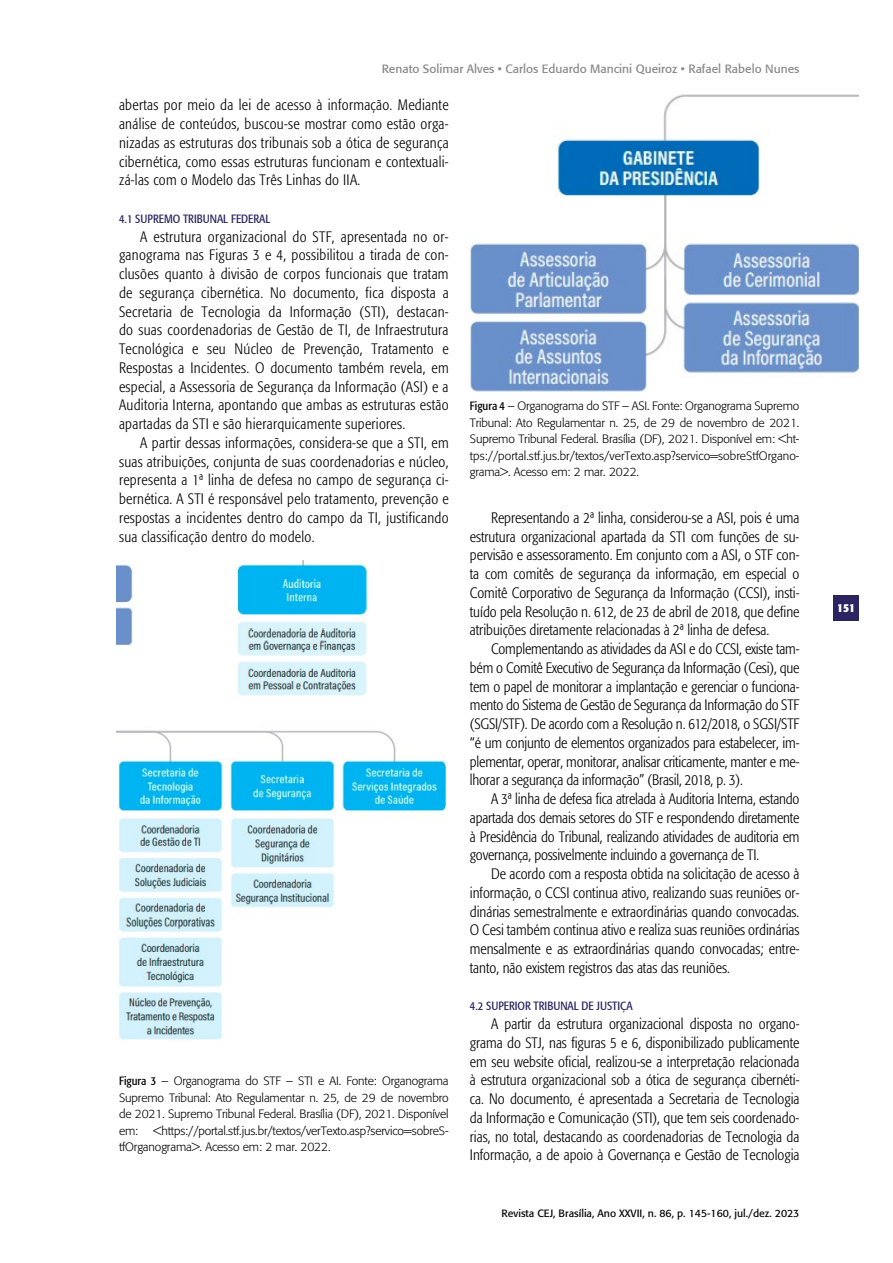
<style>
.page{position:relative;width:893px;height:1263px;background:#fff}
.page>*{position:absolute;margin:0;border:0;box-sizing:border-box;transform-origin:0 0}
.t1{font:300 condensed 15px/18.8px "Formata";color:#000;text-align:justify}
.t2{font:300 12px/16.5px "Formata";letter-spacing:-.01em;color:#000;text-align:justify}
.t3{font:12px "Formata";color:#878787}
.t4{font:condensed 12px "Formata";color:#2b2460}
.t5{font:700 condensed 12px "Formata";color:#fff}
.t6{font:10.5px "Formata";color:#000}
.s1{font-weight:400;font-stretch:condensed}
</style>
<div class="page">
<div style="left:833px;top:595px;width:26px;height:26px;background:#2b2460"></div>
<img style="left:117px;top:560px;width:330px;height:480px">
<img style="left:469px;top:94px;width:390px;height:298px">
<p class="t3" style="left:382px;top:61px;width:419px">Renato Solimar Alves • Carlos Eduardo Mancini Queiroz • Rafael Rabelo Nunes</p>
<p class="t1" style="left:119px;top:96px;width:331px">abertas por meio da lei de acesso à informação. Mediante análise de conteúdos, buscou-se mostrar como estão orga&shy;nizadas as estruturas dos tribunais sob a ótica de segurança cibernética, como essas estruturas funcionam e contextuali&shy;zá-las com o Modelo das Três Linhas do IIA.</p>
<p class="t4" style="left:119px;top:211px;width:153px">4.1 SUPREMO TRIBUNAL FEDERAL</p>
<p class="t1" style="left:119px;top:227px;width:331px;text-indent:21px">A estrutura organizacional do STF, apresentada no or&shy;ganograma nas Figuras 3 e 4, possibilitou a tirada de con&shy;clusões quanto à divisão de corpos funcionais que tratam de segurança cibernética. No documento, fica disposta a Secretaria de Tecnologia da Informação (STI), destacan&shy;do suas coordenadorias de Gestão de TI, de Infraestrutura Tecnológica e seu Núcleo de Prevenção, Tratamento e Respostas a Incidentes. O documento também revela, em especial, a Assessoria de Segurança da Informação (ASI) e a Auditoria Interna, apontando que ambas as estruturas estão apartadas da STI e são hierarquicamente superiores.</p>
<p class="t1" style="left:119px;top:433px;width:331px;text-indent:21px">A partir dessas informações, considera-se que a STI, em suas atribuições, conjunta de suas coordenadorias e núcleo, representa a 1ª linha de defesa no campo de segurança ci&shy;bernética. A STI é responsável pelo tratamento, prevenção e respostas a incidentes dentro do campo da TI, justificando sua classificação dentro do modelo.</p>
<p class="t2" style="left:470px;top:398px;width:331px"><span class="s1">Figura 4</span> – Organograma do STF – ASI. Fonte: Organograma Supremo Tribunal: Ato Regulamentar n. 25, de 29 de novembro de 2021.<br>Supremo Tribunal Federal. Brasília (DF), 2021. Disponível em: &lt;ht&shy;tps://portal.stf.jus.br/textos/verTexto.asp?servico=sobreStfOrgano&shy;grama&gt;. Acesso em: 2 mar. 2022.</p>
<p class="t1" style="left:470px;top:508px;width:331px;text-indent:21px">Representando a 2ª linha, considerou-se a ASI, pois é uma estrutura organizacional apartada da STI com funções de su&shy;pervisão e assessoramento. Em conjunto com a ASI, o STF con&shy;ta com comitês de segurança da informação, em especial o Comitê Corporativo de Segurança da Informação (CCSI), insti&shy;tuído pela Resolução n. 612, de 23 de abril de 2018, que define atribuições diretamente relacionadas à 2ª linha de defesa.</p>
<p class="t1" style="left:470px;top:640px;width:331px;text-indent:21px">Complementando as atividades da ASI e do CCSI, existe tam&shy;bém o Comitê Executivo de Segurança da Informação (Cesi), que tem o papel de monitorar a implantação e gerenciar o funciona&shy;mento do Sistema de Gestão de Segurança da Informação do STF (SGSI/STF). De acordo com a Resolução n. 612/2018, o SGSI/STF “é um conjunto de elementos organizados para estabelecer, im&shy;plementar, operar, monitorar, analisar criticamente, manter e me&shy;lhorar a segurança da informação” (Brasil, 2018, p. 3).</p>
<p class="t1" style="left:470px;top:790px;width:331px;text-indent:21px">A 3ª linha de defesa fica atrelada à Auditoria Interna, estando apartada dos demais setores do STF e respondendo diretamente à Presidência do Tribunal, realizando atividades de auditoria em governança, possivelmente incluindo a governança de TI.</p>
<p class="t1" style="left:470px;top:865px;width:331px;text-indent:21px">De acordo com a resposta obtida na solicitação de acesso à informação, o CCSI continua ativo, realizando suas reuniões or&shy;dinárias semestralmente e extraordinárias quando convocadas.<br>O Cesi também continua ativo e realiza suas reuniões ordinárias mensalmente e as extraordinárias quando convocadas; entre&shy;tanto, não existem registros das atas das reuniões.</p>
<p class="t4" style="left:470px;top:999px;width:164px">4.2 SUPERIOR TRIBUNAL DE JUSTIÇA</p>
<p class="t1" style="left:470px;top:1015px;width:331px;text-indent:21px">A partir da estrutura organizacional disposta no organo&shy;grama do STJ, nas figuras 5 e 6, disponibilizado publicamente em seu website oficial, realizou-se a interpretação relacionada à estrutura organizacional sob a ótica de segurança cibernéti&shy;ca. No documento, é apresentada a Secretaria de Tecnologia da Informação e Comunicação (STI), que tem seis coordenado&shy;rias, no total, destacando as coordenadorias de Tecnologia da Informação, a de apoio à Governança e Gestão de Tecnologia</p>
<p class="t2" style="left:119px;top:1073px;width:331px"><span class="s1">Figura 3</span> – Organograma do STF – STI e AI. Fonte: Organograma Supremo Tribunal: Ato Regulamentar n. 25, de 29 de novembro de 2021. Supremo Tribunal Federal. Brasília (DF), 2021. Disponível em:</p>
<p class="t2" style="left:119px;top:1122px;width:331px;text-indent:34px">&lt;https://portal.stf.jus.br/textos/verTexto.asp?servico=sobreS&shy;tfOrganograma&gt;. Acesso em: 2 mar. 2022.</p>
<p class="t6" style="left:501px;top:1206px;width:299px">Revista CEJ, Brasília, Ano XXVII, n. 86, p. 145-160, jul./dez. 2023</p>
<p class="t5" style="left:837px;top:601px;width:19px">151</p>
</div>
